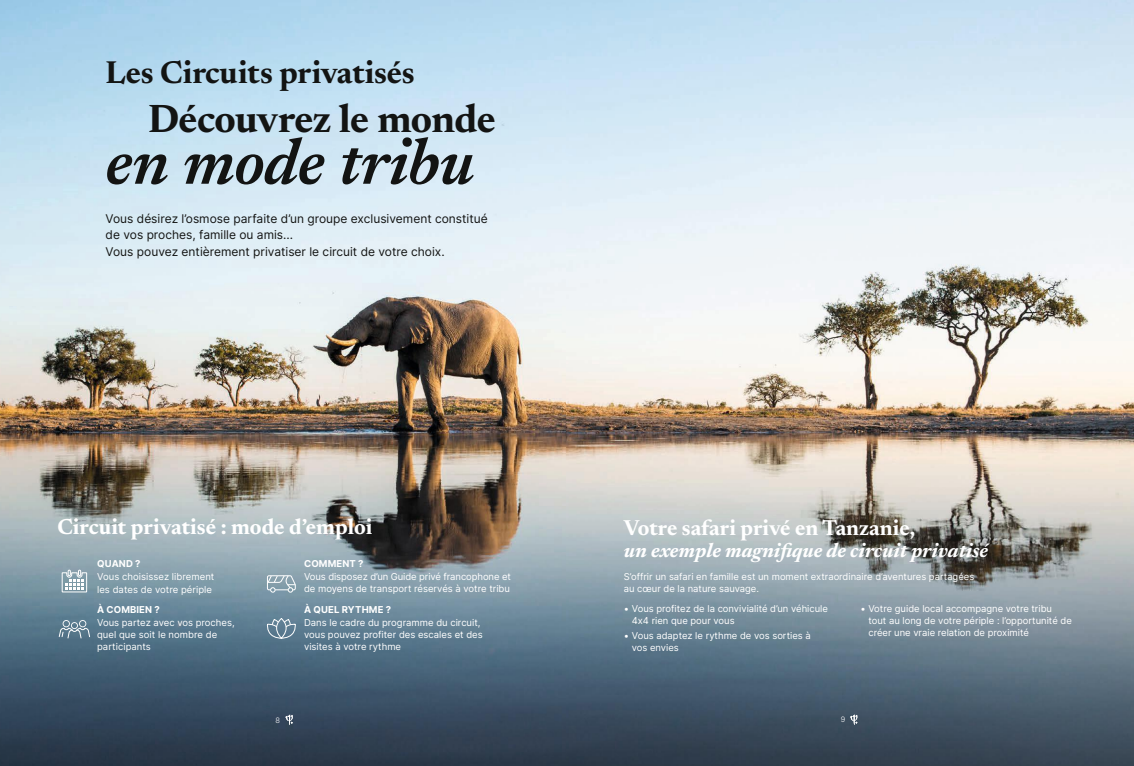
<style>
.page{position:relative;width:1134px;height:766px;background:#fff}
.page>*{position:absolute;margin:0;border:0;box-sizing:border-box;transform-origin:0 0}
.t1{font:italic 600 65px "Newsreader 24 pt";letter-spacing:-.005em;color:#131413}
.t2{font:700 40px "Newsreader 24 pt";letter-spacing:-.02em;color:#131413}
.t3{font:700 32px "Newsreader 24 pt";letter-spacing:-.005em;color:#131413}
.t4{font:700 22px "Newsreader 24 pt";color:#fff}
.t5{font:700 21.9px "Newsreader 24 pt";color:#fff}
.t6{font:italic 700 19.9px "Newsreader 24 pt";color:#fff}
.t7{font:12px/16.5px "Inter";color:#131413}
.t8{font:9.5px/12px "Inter";color:#fff}
.t9{font:9.4px/11.9px "Inter";color:#fff}
.t10{font:300 7.5px "Inter";color:#fff}
.s1{font-weight:700}
</style>
<div class="page">
<img style="left:0;top:0;width:567px;height:765px">
<svg style="left:285px;top:714px;width:8px;height:11px"></svg>
<svg style="left:58px;top:620px;width:33px;height:19px"></svg>
<svg style="left:267px;top:574px;width:29px;height:18px"></svg>
<svg style="left:61px;top:569px;width:27px;height:23px"></svg>
<svg style="left:267px;top:617px;width:29px;height:22px"></svg>
<img style="left:567px;top:0;width:567px;height:765px">
<svg style="left:850px;top:714px;width:7px;height:10px"></svg>
<svg style="left:567px;top:0;width:6px;height:3px"></svg>
<svg style="left:567px;top:762px;width:6px;height:4px"></svg>
<svg style="left:1130px;top:0;width:4px;height:3px"></svg>
<svg style="left:1130px;top:762px;width:4px;height:4px"></svg>
<p class="t3" style="left:106px;top:50px;width:311px">Les Circuits privatisés</p>
<p class="t2" style="left:148px;top:90px;width:349px">Découvrez le monde</p>
<p class="t1" style="left:106px;top:116px;width:370px">en mode tribu</p>
<p class="t7" style="left:106px;top:210px;width:384px">Vous désirez l’osmose parfaite d’un groupe exclusivement constitué de vos proches, famille ou amis...<br>Vous pouvez entièrement privatiser le circuit de votre choix.</p>
<p class="t4" style="left:57px;top:511px;width:317px">Circuit privatisé : mode d’emploi</p>
<p class="t8" style="left:97px;top:556px;width:119px;line-height:13.4px"><span class="s1">QUAND ?<br></span>Vous choisissez librement</p>
<p class="t8" style="left:97px;top:578px;width:116px;line-height:20.5px">les dates de votre périple<br><span class="s1">À COMBIEN ?</span></p>
<p class="t8" style="left:97px;top:616px;width:139px">Vous partez avec vos proches, quel que soit le nombre de participants</p>
<p class="t8" style="left:304px;top:556px;width:208px;line-height:13.4px"><span class="s1">COMMENT ?<br></span>Vous disposez d’un Guide privé francophone et</p>
<p class="t8" style="left:304px;top:578px;width:207px;line-height:20.5px">de moyens de transport réservés à votre tribu<br><span class="s1">À QUEL RYTHME ?</span></p>
<p class="t8" style="left:304px;top:616px;width:180px">Dans le cadre du programme du circuit, vous pouvez profiter des escales et des visites à votre rythme</p>
<p class="t10" style="left:276px;top:714px;width:6px">8</p>
<p class="t5" style="left:624px;top:512px;width:293px">Votre safari privé en Tanzanie,</p>
<p class="t6" style="left:624px;top:536px;width:366px">un exemple magnifique de circuit privatisé</p>
<p class="t9" style="left:624px;top:570px;width:352px">S’offrir un safari en famille est un moment extraordinaire d’aventures partagées au cœur de la nature sauvage.</p>
<p class="t9" style="left:632px;top:602px;width:198px;text-indent:-8px">• Vous profitez de la convivialité d’un véhicule<br>4x4 rien que pour vous</p>
<p class="t9" style="left:632px;top:629px;width:181px;text-indent:-8px">• Vous adaptez le rythme de vos sorties à vos envies</p>
<p class="t9" style="left:868px;top:602px;width:205px;text-indent:-8px">• Votre guide local accompagne votre tribu tout au long de votre périple : l’opportunité de créer une vraie relation de proximité</p>
<p class="t10" style="left:841px;top:714px;width:6px">9</p>
</div>
